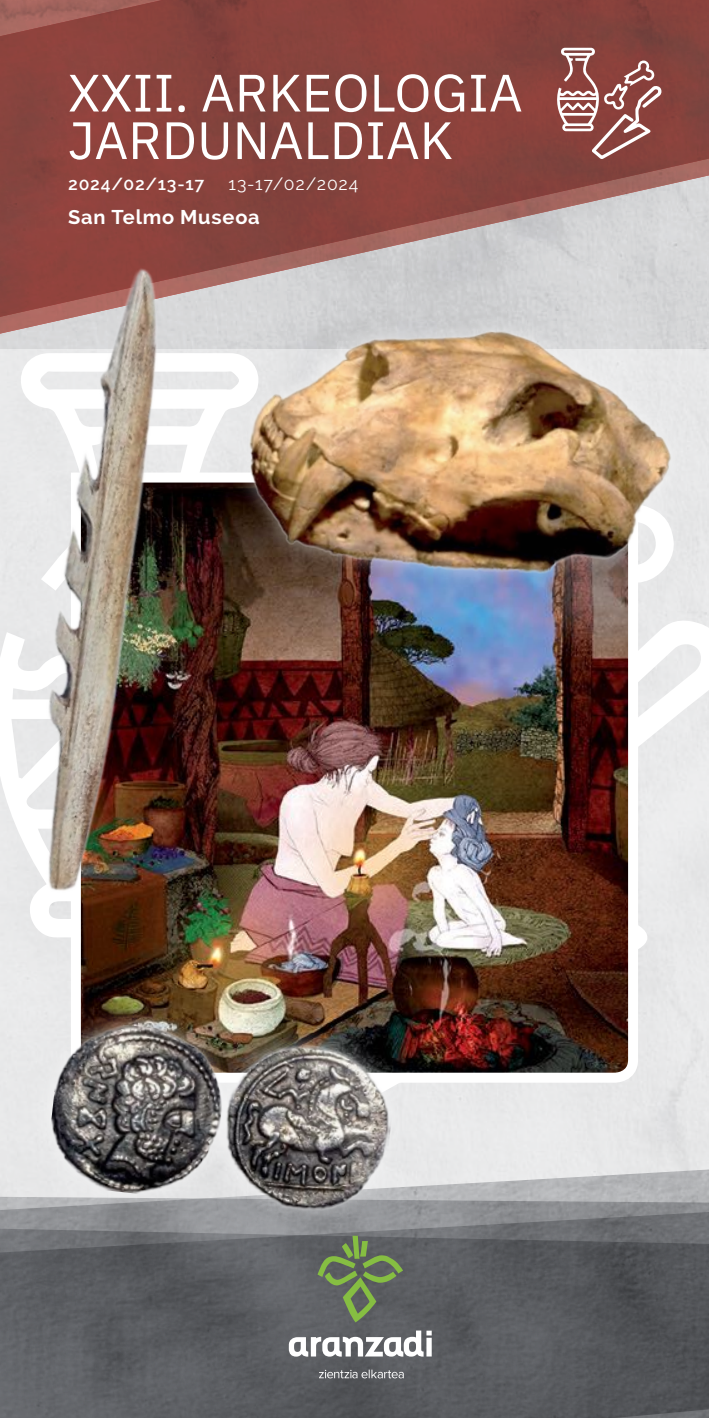
<style>
.page{position:relative;width:709px;height:1418px;background:#fff}
.page>*{position:absolute;margin:0;border:0;box-sizing:border-box;transform-origin:0 0}
.t1{font:52.5px/47.5px "IBM Plex Sans";color:#fff}
.t2{font:700 20px "Raleway";letter-spacing:.04em;color:#fff}
.t3{font:600 17.5px "Raleway";letter-spacing:.05em;color:#fff}
.t4{font:17.5px "Raleway";letter-spacing:.05em;color:#fff}
</style>
<div class="page">
<img style="left:0;top:0;width:709px;height:272px">
<img style="left:0;top:1196px;width:709px;height:221px">
<svg style="left:317px;top:1242px;width:86px;height:80px;background:#66745a"></svg>
<svg style="left:289px;top:1330px;width:143px;height:48px"></svg>
<svg style="left:555px;top:48px;width:106px;height:111px;background:#9f6662"></svg>
<svg style="left:418px;top:621px;width:291px;height:513px;background:#e8e9ea"></svg>
<svg style="left:643px;top:622px;width:32px;height:165px"></svg>
<img style="left:66px;top:622px;width:577px;height:465px">
<img style="left:265px;top:272px;width:444px;height:349px">
<img style="left:22px;top:996px;width:396px;height:246px">
<img style="left:44px;top:1018px;width:354px;height:202px">
<img style="left:0;top:230px;width:265px;height:690px">
<p class="t1" style="left:68px;top:65px;width:456px">XXII. ARKEOLOGIA<br>JARDUNALDIAK</p>
<p class="t3" style="left:68px;top:174px;width:138px">2024/02/13-17</p>
<p class="t4" style="left:229px;top:173px;width:131px">13-17/02/2024</p>
<p class="t2" style="left:68px;top:206px;width:193px">San Telmo Museoa</p>
</div>
